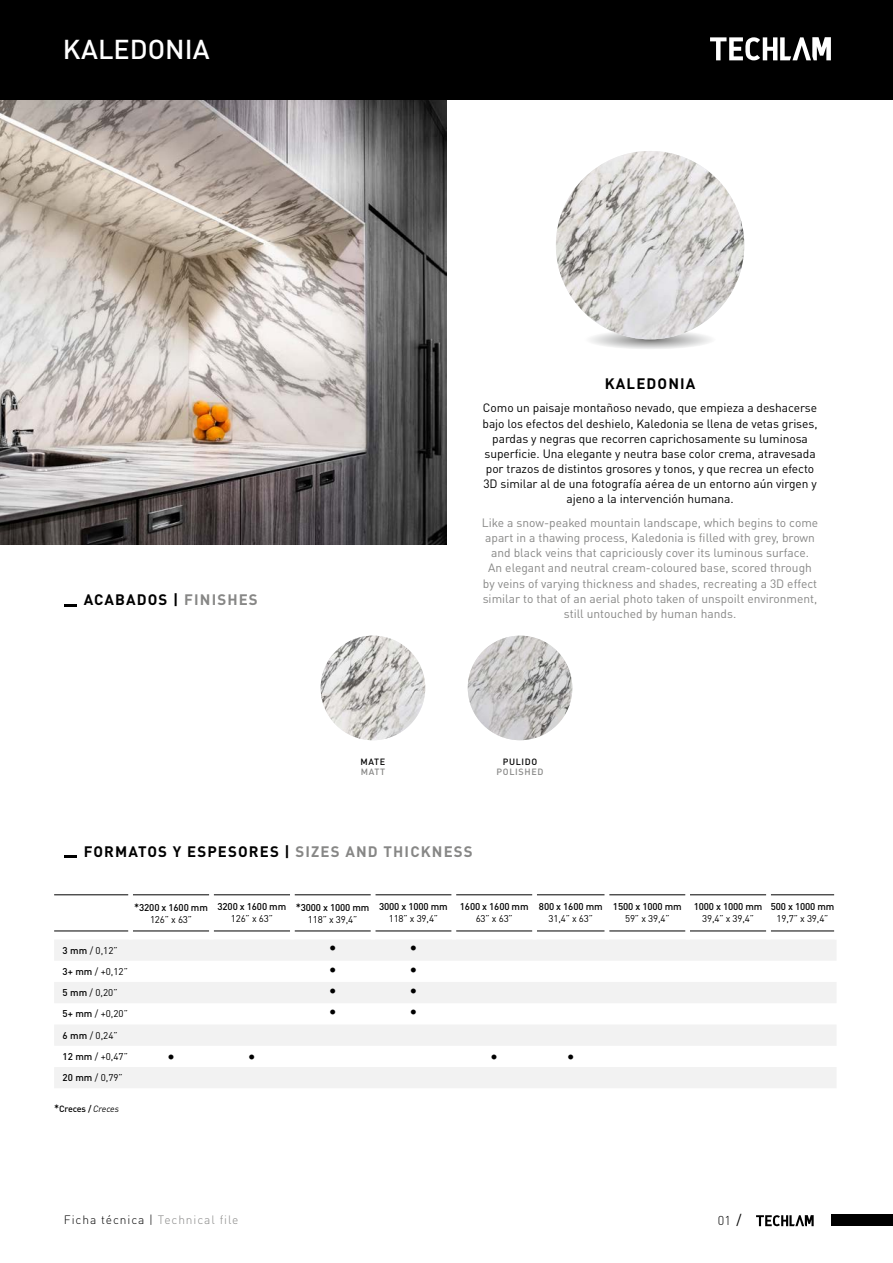
<style>
.page{position:relative;width:893px;height:1263px;background:#fff}
.page>*{position:absolute;margin:0;border:0;box-sizing:border-box;transform-origin:0 0}
.t1{font:500 27px "DIN Pro";color:#fff}
.t2{font:700 15px "DIN Pro";letter-spacing:.075em;color:#000}
.t3{font:15px "DIN Pro";color:#000}
.t4{font:300 12.75px "DIN Pro";color:#000}
.t5{font:12px/15.1px "DIN Pro";color:#878786;text-align:center}
.t6{font:12px/15.1px "DIN Pro";letter-spacing:-.005em;color:#000;text-align:center}
.t7{font:300 12px "DIN Pro";letter-spacing:.075em;color:#000}
.t8{font:9.75px/21.3px "DIN Pro";letter-spacing:-.015em;color:#000}
.t9{font:500 9.75px/12px "DIN Pro";letter-spacing:-.015em;color:#000;text-align:center}
.t10{font:500 9px "DIN Pro";letter-spacing:.075em;color:#000}
.t11{font:500 9px "DIN Pro";letter-spacing:.075em;color:#878786}
.s1{color:#878786}
.s2{font-size:10.5px}
.s3{font-weight:400}
.s4{font-weight:500}
.s5{font-weight:400;font-style:italic}
.s6{font-weight:400;font-size:14.25px}
</style>
<div class="page">
<img style="left:0;top:100px;width:446px;height:444px">
<div style="left:0;top:0;width:893px;height:100px;background:#000"></div>
<svg style="left:590px;top:329px;width:121px;height:20px"></svg>
<img style="left:556px;top:151px;width:188px;height:188px;border-radius:94px">
<svg style="left:64px;top:604px;width:13px;height:2px"></svg>
<div style="left:831px;top:1215px;width:62px;height:11px;background:#000"></div>
<img style="left:321px;top:636px;width:104px;height:104px;border-radius:52px">
<svg style="left:468px;top:636px;width:104px;height:104px;background:#c0bebd"></svg>
<svg style="left:710px;top:37px;width:121px;height:23px"></svg>
<svg style="left:756px;top:1215px;width:58px;height:11px"></svg>
<svg style="left:64px;top:856px;width:13px;height:2px"></svg>
<svg style="left:54px;top:940px;width:782px;height:148px;fill:#f2f2f2"></svg>
<hr style="left:54px;top:931px;width:74px;height:1px;background:#000">
<hr style="left:133px;top:931px;width:76px;height:1px;background:#000">
<hr style="left:214px;top:931px;width:76px;height:1px;background:#000">
<hr style="left:295px;top:931px;width:76px;height:1px;background:#000">
<hr style="left:375px;top:931px;width:77px;height:1px;background:#000">
<hr style="left:456px;top:931px;width:76px;height:1px;background:#000">
<hr style="left:537px;top:931px;width:68px;height:1px;background:#000">
<hr style="left:609px;top:931px;width:76px;height:1px;background:#000">
<hr style="left:690px;top:931px;width:76px;height:1px;background:#000">
<hr style="left:771px;top:931px;width:63px;height:1px;background:#000">
<hr style="left:54px;top:894px;width:74px;height:1px;background:#000">
<hr style="left:133px;top:894px;width:76px;height:1px;background:#000">
<hr style="left:214px;top:894px;width:76px;height:1px;background:#000">
<hr style="left:295px;top:894px;width:76px;height:1px;background:#000">
<hr style="left:375px;top:894px;width:77px;height:1px;background:#000">
<hr style="left:456px;top:894px;width:76px;height:1px;background:#000">
<hr style="left:537px;top:894px;width:68px;height:1px;background:#000">
<hr style="left:609px;top:894px;width:76px;height:1px;background:#000">
<hr style="left:690px;top:894px;width:76px;height:1px;background:#000">
<hr style="left:771px;top:894px;width:63px;height:1px;background:#000">
<h1 class="t1" style="left:63px;top:28px;width:148px">KALEDONIA</h1>
<p class="t2" style="left:84px;top:587px;width:176px">ACABADOS | <span class="s1">FINISHES</span></p>
<p class="t2" style="left:605px;top:371px;width:92px">KALEDONIA</p>
<p class="t6" style="left:483px;top:399px;width:336px">Como un paisaje montañoso nevado, que empieza a deshacerse bajo los efectos del deshielo, Kaledonia se llena de vetas grises, pardas y negras que recorren caprichosamente su luminosa superficie. Una elegante y neutra base color crema, atravesada por trazos de distintos grosores y tonos, y que recrea un efecto 3D similar al de una fotografía aérea de un entorno aún virgen y ajeno a la intervención humana.</p>
<p class="t5" style="left:482px;top:514px;width:338px">Like a snow-peaked mountain landscape, which begins to come apart in a thawing process, Kaledonia is filled with grey, brown and black veins that capriciously cover its luminous surface.<br>An elegant and neutral cream-coloured base, scored through by veins of varying thickness and shades, recreating a 3D effect similar to that of an aerial photo taken of unspoilt environment, still untouched by human hands.</p>
<p class="t10" style="left:360px;top:754px;width:26px">MATE</p>
<p class="t11" style="left:361px;top:765px;width:26px">MATT</p>
<p class="t10" style="left:503px;top:754px;width:36px">PULIDO</p>
<p class="t11" style="left:497px;top:765px;width:48px">POLISHED</p>
<p class="t2" style="left:84px;top:838px;width:390px">FORMATOS Y ESPESORES | <span class="s1">SIZES AND THICKNESS</span></p>
<p class="t9" style="left:134px;top:900px;width:75px"><span class="s2">*</span>3200 x 1600 mm<br><span class="s3">126” x 63”</span></p>
<p class="t9" style="left:218px;top:900px;width:70px">3200 x 1600 mm</p>
<p class="t8" style="left:231px;top:907px;width:44px">126” x 63”</p>
<p class="t9" style="left:296px;top:900px;width:75px"><span class="s2">*</span>3000 x 1000 mm<br><span class="s3">118” x 39,4”</span></p>
<p class="t9" style="left:379px;top:900px;width:70px">3000 x 1000 mm</p>
<p class="t8" style="left:389px;top:907px;width:51px">118” x 39,4”</p>
<p class="t9" style="left:460px;top:900px;width:70px">1600 x 1600 mm</p>
<p class="t8" style="left:476px;top:907px;width:39px">63” x 63”</p>
<p class="t9" style="left:539px;top:900px;width:65px">800 x 1600 mm</p>
<p class="t8" style="left:548px;top:907px;width:46px">31,4” x 63”</p>
<p class="t8" style="left:63px;top:938px;width:57px"><span class="s4">3 mm</span> / 0,12”</p>
<p class="t3" style="left:329px;top:936px;width:9px">•</p>
<p class="t3" style="left:409px;top:936px;width:9px">•</p>
<p class="t8" style="left:63px;top:960px;width:67px"><span class="s4">3+ mm</span> / +0,12”</p>
<p class="t3" style="left:329px;top:957px;width:9px">•</p>
<p class="t3" style="left:409px;top:957px;width:9px">•</p>
<p class="t8" style="left:63px;top:981px;width:56px"><span class="s4">5 mm</span> / 0,20”</p>
<p class="t3" style="left:329px;top:978px;width:9px">•</p>
<p class="t3" style="left:409px;top:978px;width:9px">•</p>
<p class="t8" style="left:63px;top:1002px;width:67px"><span class="s4">5+ mm</span> / +0,20”</p>
<p class="t3" style="left:329px;top:1000px;width:9px">•</p>
<p class="t3" style="left:409px;top:1000px;width:9px">•</p>
<p class="t8" style="left:63px;top:1023px;width:67px"><span class="s4">6 mm</span> / 0,24”<br><span class="s4">12 mm</span> / +0,47”</p>
<p class="t3" style="left:167px;top:1044px;width:9px">•</p>
<p class="t3" style="left:248px;top:1044px;width:9px">•</p>
<p class="t3" style="left:490px;top:1044px;width:9px">•</p>
<p class="t3" style="left:567px;top:1044px;width:9px">•</p>
<p class="t8" style="left:63px;top:1066px;width:62px"><span class="s4">20 mm</span> / 0,79”</p>
<p class="t10" style="left:54px;top:1102px;width:66px"><span class="s2">*</span>Creces / <span class="s5">Creces</span></p>
<p class="t9" style="left:613px;top:900px;width:70px">1500 x 1000 mm</p>
<p class="t8" style="left:625px;top:907px;width:46px">59” x 39,4”</p>
<p class="t9" style="left:694px;top:900px;width:70px">1000 x 1000 mm</p>
<p class="t8" style="left:702px;top:907px;width:53px">39,4” x 39,4”</p>
<p class="t9" style="left:771px;top:900px;width:65px">500 x 1000 mm</p>
<p class="t8" style="left:777px;top:907px;width:53px">19,7” x 39,4”</p>
<p class="t7" style="left:64px;top:1210px;width:176px">Ficha técnica | <span class="s1">Technical file</span></p>
<p class="t4" style="left:718px;top:1210px;width:25px">01 <span class="s6">/</span></p>
</div>
